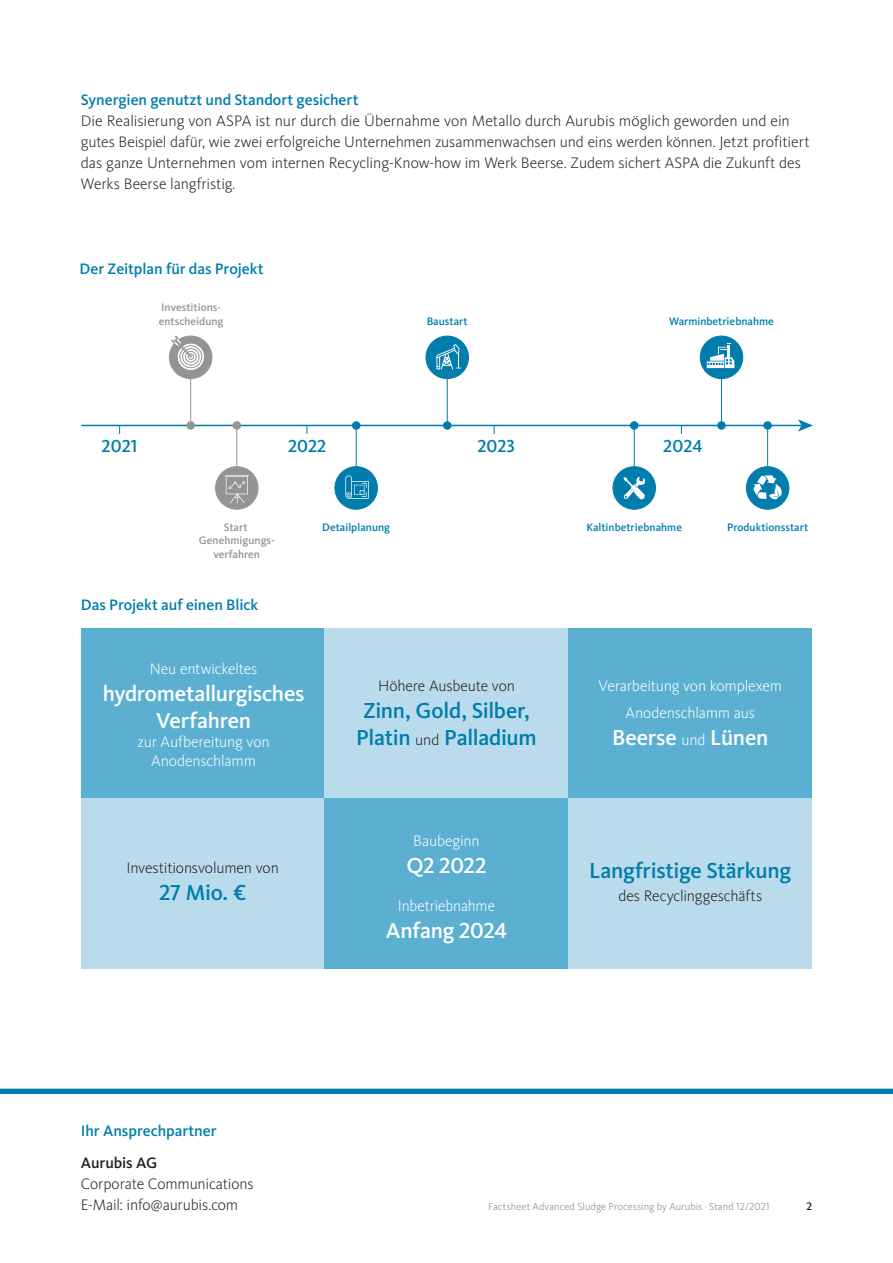
<style>
.page{position:relative;width:893px;height:1263px;background:#fff}
.page>*{position:absolute;margin:0;border:0;box-sizing:border-box;transform-origin:0 0}
.t1{font:500 22.5px/27px "Kievit Pro";letter-spacing:-.015em;color:#007dad;text-align:center}
.t2{font:500 22.5px/27px "Kievit Pro";letter-spacing:-.01em;color:#fff;text-align:center}
.t3{font:500 18px "Kievit Pro";color:#007dad}
.t4{font:300 15.75px/21px "Kievit Pro";letter-spacing:-.005em;color:#231f20}
.t5{font:300 15.75px/18.9px "Kievit Pro";letter-spacing:-.01em;color:#fff;text-align:center}
.t6{font:500 15.75px "Kievit Pro";letter-spacing:-.005em;color:#007dad}
.t7{font:500 15.75px "Kievit Pro";letter-spacing:-.005em;color:#231f20}
.t8{font:500 11.25px "Kievit Pro";color:#007dad}
.t9{font:500 11.25px/13.5px "Kievit Pro";color:#959494}
.t10{font:500 11.25px "Kievit Pro";color:#231f20}
.t11{font:300 10.5px "Kievit Pro";letter-spacing:.005em;color:#808285}
.s1{font-weight:300;font-size:15.75px;color:#231f20}
.s2{font-weight:300;font-size:15.75px}
</style>
<div class="page">
<div style="left:0;top:1089px;width:893px;height:5px;background:#007dad"></div>
<div style="left:81px;top:628px;width:244px;height:170px;background:#5bb0d2"></div>
<div style="left:81px;top:798px;width:244px;height:170px;background:#b9dbeb"></div>
<div style="left:325px;top:628px;width:243px;height:170px;background:#b9dbeb"></div>
<div style="left:325px;top:798px;width:243px;height:170px;background:#5bb0d2"></div>
<div style="left:568px;top:628px;width:244px;height:170px;background:#5bb0d2"></div>
<div style="left:568px;top:798px;width:244px;height:170px;background:#b9dbeb"></div>
<hr style="left:82px;top:425px;width:720px;height:1px;background:#007dad">
<svg style="left:798px;top:419px;width:15px;height:13px"></svg>
<div style="left:186px;top:421px;width:9px;height:9px;background:#959494;border-radius:50%"></div>
<div style="left:233px;top:421px;width:8px;height:9px;background:#959494;border-radius:50%"></div>
<div style="left:352px;top:421px;width:8px;height:9px;background:#007dad;border-radius:50%"></div>
<div style="left:443px;top:421px;width:8px;height:9px;background:#007dad;border-radius:50%"></div>
<div style="left:630px;top:421px;width:8px;height:9px;background:#007dad;border-radius:50%"></div>
<div style="left:717px;top:421px;width:9px;height:9px;background:#007dad;border-radius:50%"></div>
<div style="left:763px;top:421px;width:9px;height:9px;background:#007dad;border-radius:50%"></div>
<div style="left:426px;top:336px;width:42px;height:43px;background:#007dad;border-radius:50%"></div>
<div style="left:426px;top:336px;width:43px;height:43px;border:1px solid #007dad;border-radius:50%"></div>
<hr style="left:447px;top:379px;width:1px;height:46px;background:#007dad">
<div style="left:700px;top:336px;width:43px;height:43px;background:#007dad;border-radius:50%"></div>
<div style="left:700px;top:336px;width:43px;height:43px;border:1px solid #007dad;border-radius:50%"></div>
<hr style="left:721px;top:379px;width:1px;height:46px;background:#007dad">
<div style="left:169px;top:336px;width:43px;height:43px;background:#959494;border-radius:50%"></div>
<div style="left:169px;top:336px;width:43px;height:43px;border:1px solid #959494;border-radius:50%"></div>
<hr style="left:190px;top:379px;width:1px;height:46px;background:#959494">
<div style="left:216px;top:467px;width:42px;height:42px;background:#959494;border-radius:50%"></div>
<div style="left:215px;top:466px;width:43px;height:44px;border:1px solid #959494;border-radius:50%"></div>
<hr style="left:236px;top:425px;width:1px;height:42px;background:#959494">
<div style="left:335px;top:467px;width:42px;height:42px;background:#007dad;border-radius:50%"></div>
<div style="left:335px;top:466px;width:43px;height:44px;border:1px solid #007dad;border-radius:50%"></div>
<hr style="left:356px;top:425px;width:1px;height:42px;background:#007dad">
<div style="left:613px;top:467px;width:42px;height:42px;background:#007dad;border-radius:50%"></div>
<div style="left:613px;top:466px;width:43px;height:44px;border:1px solid #007dad;border-radius:50%"></div>
<hr style="left:634px;top:425px;width:1px;height:42px;background:#007dad">
<div style="left:746px;top:467px;width:43px;height:42px;background:#007dad;border-radius:50%"></div>
<div style="left:746px;top:466px;width:43px;height:44px;border:1px solid #007dad;border-radius:50%"></div>
<hr style="left:767px;top:425px;width:1px;height:42px;background:#007dad">
<svg style="left:177px;top:343px;width:28px;height:27px"></svg>
<div style="left:177px;top:343px;width:28px;height:28px;border:1px solid #959494;border-radius:50%"></div>
<svg style="left:180px;top:346px;width:22px;height:22px"></svg>
<div style="left:180px;top:346px;width:22px;height:22px;border:1px solid #959494;border-radius:50%"></div>
<svg style="left:183px;top:349px;width:16px;height:16px"></svg>
<div style="left:182px;top:348px;width:17px;height:17px;border:1px solid #959494;border-radius:50%"></div>
<div style="left:185px;top:351px;width:11px;height:11px;border:1px solid #959494;border-radius:50%"></div>
<svg style="left:170px;top:335px;width:24px;height:25px"></svg>
<svg style="left:224px;top:475px;width:25px;height:28px"></svg>
<svg style="left:753px;top:475px;width:29px;height:24px"></svg>
<svg style="left:345px;top:475px;width:24px;height:24px"></svg>
<svg style="left:436px;top:344px;width:25px;height:25px"></svg>
<svg style="left:707px;top:345px;width:27px;height:23px"></svg>
<svg style="left:623px;top:477px;width:22px;height:23px"></svg>
<p class="t6" style="left:81px;top:91px;width:279px">Synergien genutzt und Standort gesichert</p>
<p class="t4" style="left:81px;top:110px;width:730px">Die Realisierung von ASPA ist nur durch die Übernahme von Metallo durch Aurubis möglich geworden und ein gutes Beispiel dafür, wie zwei erfolgreiche Unternehmen zusammenwachsen und eins werden können. Jetzt profitiert das ganze Unternehmen vom internen Recycling-Know-how im Werk Beerse. Zudem sichert ASPA die Zukunft des Werks Beerse langfristig.</p>
<p class="t6" style="left:79px;top:259px;width:186px">Der Zeitplan für das Projekt</p>
<p class="t9" style="left:159px;top:301px;width:66px">Investitions&shy;entscheidung</p>
<p class="t8" style="left:427px;top:314px;width:43px">Baustart</p>
<p class="t8" style="left:669px;top:314px;width:106px">Warminbetriebnahme</p>
<p class="t3" style="left:102px;top:436px;width:37px">2021</p>
<p class="t3" style="left:288px;top:436px;width:40px">2022</p>
<p class="t3" style="left:477px;top:436px;width:39px">2023</p>
<p class="t3" style="left:663px;top:436px;width:41px">2024</p>
<p class="t9" style="left:199px;top:520px;width:77px;text-align:center">Start<br>Genehmigungs&shy;verfahren</p>
<p class="t8" style="left:322px;top:520px;width:69px">Detailplanung</p>
<p class="t8" style="left:586px;top:520px;width:97px">Kaltinbetriebnahme</p>
<p class="t8" style="left:727px;top:520px;width:83px">Produktionsstart</p>
<p class="t6" style="left:81px;top:596px;width:179px">Das Projekt auf einen Blick</p>
<p class="t5" style="left:150px;top:659px;width:109px">Neu entwickeltes</p>
<h1 class="t2" style="left:103px;top:680px;width:203px">hydrometallurgisches<br>Verfahren</h1>
<p class="t5" style="left:138px;top:732px;width:133px">zur Aufbereitung von<br>Anodenschlamm</p>
<p class="t4" style="left:126px;top:857px;width:154px">Investitionsvolumen von</p>
<h1 class="t1" style="left:159px;top:879px;width:89px">27 Mio. €</h1>
<p class="t4" style="left:378px;top:675px;width:138px">Höhere Ausbeute von</p>
<h1 class="t1" style="left:356px;top:697px;width:182px">Zinn, Gold, Silber,<br>Platin <span class="s1">und</span> Palladium</h1>
<p class="t5" style="left:413px;top:831px;width:68px">Baubeginn</p>
<h1 class="t2" style="left:406px;top:852px;width:82px">Q2 2022</h1>
<p class="t5" style="left:398px;top:896px;width:99px">Inbetriebnahme</p>
<h1 class="t2" style="left:386px;top:917px;width:123px">Anfang 2024</h1>
<p class="t5" style="left:598px;top:672px;width:185px;line-height:27px">Verarbeitung von komplexem<br>Anodenschlamm aus</p>
<h1 class="t2" style="left:612px;top:724px;width:158px">Beerse <span class="s2">und</span> Lünen</h1>
<h1 class="t1" style="left:589px;top:857px;width:203px">Langfristige Stärkung</h1>
<p class="t4" style="left:618px;top:885px;width:145px">des Recyclinggeschäfts</p>
<p class="t6" style="left:81px;top:1121px;width:137px">Ihr Ansprechpartner</p>
<p class="t7" style="left:81px;top:1153px;width:78px">Aurubis AG</p>
<p class="t4" style="left:81px;top:1173px;width:174px">Corporate Communications<br>E-Mail: info@aurubis.com</p>
<p class="t11" style="left:488px;top:1200px;width:283px">Factsheet Advanced Sludge Processing by Aurubis ⋅ Stand 12/2021</p>
<p class="t10" style="left:806px;top:1200px;width:7px">2</p>
</div>
